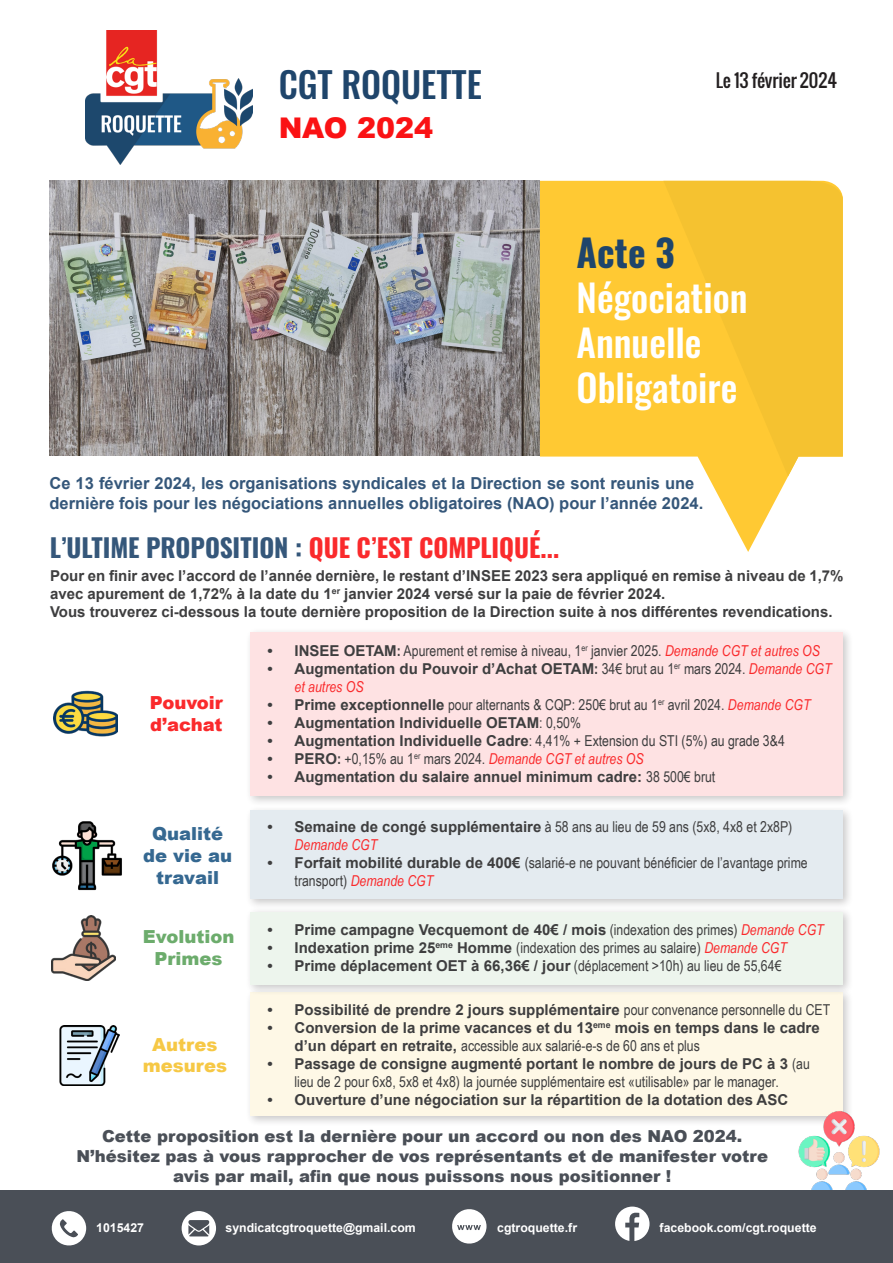
<style>
.page{position:relative;width:893px;height:1263px;background:#fff}
.page>*{position:absolute;margin:0;border:0;box-sizing:border-box;transform-origin:0 0}
.t1{font:500 37.5px/45px "Oswald";color:#fff}
.t2{font:500 35.55px "Oswald";color:#1f456b}
.t3{font:900 28.5px "Arial";color:#fa1214}
.t4{font:700 25.5px "Oswald";color:#35577a}
.t5{font:900 18px/21.6px "Arial";color:#356891;text-align:center}
.t6{font:18px "Oswald";color:#231f20}
.t7{font:900 18px/21.6px "Arial";color:#6cac6c;text-align:center}
.t8{font:900 18px/21.6px "Arial";color:#fa2a2c}
.t9{font:900 18px/21.6px "Arial";color:#f6c845;text-align:center}
.t10{font:900 16.5px/19.8px "Arial";color:#4a4f57;text-align:center}
.t11{font:700 16.5px/19.8px "Arial";color:#35577a}
.t12{font:700 15px/18px "Arial";color:#3e3e3f}
.t13{font:15px/18px "Arial Narrow";color:#3e3e3f}
.t14{font:italic 15px "Arial Narrow";color:#fa2a2c}
.t15{font:700 12.3px "Arial";color:#fff}
.s1{font-weight:700;color:#1f456b}
.s2{color:#fa2a2c}
.s3{font-family:"Arial";font-weight:700}
.s4{font-weight:700}
.s5{font-style:italic;color:#fa2a2c}
.s6{font-family:"Arial Narrow"}
.s7{font-family:"Arial Narrow";font-weight:400}
.s8{font-family:"Arial Narrow";font-weight:400;font-style:italic;color:#fa2a2c}
.s9{font-family:"Arial";font-weight:700;font-style:normal;color:#3e3e3f}
.s10{font-weight:700;font-style:normal;color:#3e3e3f}
.s11{font-style:normal;color:#3e3e3f}
</style>
<div class="page">
<div style="left:245px;top:987px;width:609px;height:140px;background:#231f20;opacity:.25"></div>
<div style="left:250px;top:993px;width:593px;height:123px;background:#fef8e6"></div>
<img style="left:797px;top:1109px;width:83px;height:81px">
<img style="left:85px;top:30px;width:167px;height:134px">
<img style="left:49px;top:181px;width:491px;height:274px">
<svg style="left:540px;top:181px;width:249px;height:371px;fill:#ffc933"></svg>
<svg style="left:663px;top:181px;width:180px;height:295px;background:#f8c638"></svg>
<div style="left:245px;top:627px;width:609px;height:180px;background:#231f20;opacity:.25"></div>
<div style="left:250px;top:632px;width:593px;height:164px;background:#fee2e3"></div>
<div style="left:0;top:1190px;width:893px;height:73px;background:#4a4f57"></div>
<svg style="left:51px;top:1211px;width:35px;height:35px"></svg>
<svg style="left:182px;top:1211px;width:34px;height:34px"></svg>
<svg style="left:615px;top:1206px;width:34px;height:35px"></svg>
<svg style="left:452px;top:1209px;width:34px;height:35px"></svg>
<div style="left:245px;top:805px;width:609px;height:105px;background:#231f20;opacity:.25"></div>
<div style="left:250px;top:810px;width:593px;height:89px;background:#e4ebf0"></div>
<div style="left:245px;top:906px;width:609px;height:89px;background:#231f20;opacity:.25"></div>
<div style="left:250px;top:912px;width:593px;height:72px;background:#edf5ed"></div>
<img style="left:53px;top:690px;width:65px;height:47px">
<img style="left:52px;top:916px;width:64px;height:64px">
<img style="left:52px;top:821px;width:70px;height:70px">
<img style="left:60px;top:1026px;width:60px;height:60px">
<p class="t2" style="left:279px;top:53px;width:205px">CGT ROQUETTE</p>
<p class="t3" style="left:279px;top:107px;width:156px">NAO 2024</p>
<p class="t6" style="left:716px;top:67px;width:122px">Le 13 février 2024</p>
<p class="t1" style="left:577px;top:226px;width:172px"><span class="s1">Acte 3<br></span>Négociation<br>Annuelle<br>Obligatoire</p>
<p class="t11" style="left:49px;top:474px;width:655px">Ce 13 février 2024, les organisations syndicales et la Direction se sont reunis une dernière fois pour les négociations annuelles obligatoires (NAO) pour l’année 2024.</p>
<p class="t4" style="left:50px;top:525px;width:511px">L’ULTIME PROPOSITION : <span class="s2">QUE C’EST COMPLIQUÉ...</span></p>
<p class="t12" style="left:50px;top:568px;width:795px">Pour en finir avec l’accord de l’année dernière, le restant d’INSEE 2023 sera appliqué en remise à niveau de 1,7% avec apurement de 1,72% à la date du 1<sup>er</sup> janvier 2024 versé sur la paie de février 2024.</p>
<p class="t12" style="left:50px;top:604px;width:784px">Vous trouverez ci-dessous la toute dernière proposition de la Direction suite à nos différentes revendications.</p>
<p class="t8" style="left:150px;top:691px;width:75px">Pouvoir d’achat</p>
<p class="t5" style="left:143px;top:822px;width:91px">Qualité de vie au travail</p>
<p class="t7" style="left:143px;top:926px;width:93px">Evolution<br>Primes</p>
<p class="t9" style="left:143px;top:1033px;width:86px">Autres mesures</p>
<p class="t13" style="left:268px;top:641px;width:554px"><span class="s3">• INSEE OETAM</span><span class="s4">:</span> Apurement et remise à niveau, 1<sup>er</sup> janvier 2025. <span class="s5">Demande CGT et autres OS</span></p>
<p class="t12" style="left:295px;top:660px;width:539px;text-indent:-27px">• Augmentation du Pouvoir d’Achat OETAM<span class="s6">:</span> <span class="s7">34€ brut au 1</span><sup>er</sup> <span class="s7">mars 2024.</span> <span class="s8">Demande CGT et autres OS</span></p>
<p class="t13" style="left:268px;top:695px;width:545px"><span class="s3">• Prime exceptionnelle</span> pour alternants &amp; CQP: 250€ brut au 1<sup>er</sup> avril 2024. <span class="s5">Demande CGT</span></p>
<p class="t12" style="left:268px;top:714px;width:315px">• Augmentation Individuelle OETAM<span class="s7">: 0,50%</span></p>
<p class="t13" style="left:268px;top:731px;width:519px"><span class="s3">• Augmentation Individuelle Cadre</span>: 4,41% + Extension du STI (5%) au grade 3&amp;4</p>
<p class="t14" style="left:268px;top:748px;width:378px"><span class="s9">• PERO</span><span class="s10">:</span> <span class="s11">+0,15% au 1</span><sup>er</sup> <span class="s11">mars 2024.</span> Demande CGT et autres OS</p>
<p class="t12" style="left:268px;top:768px;width:449px">• Augmentation du salaire annuel minimum cadre: <span class="s7">38 500€ brut</span></p>
<p class="t13" style="left:295px;top:817px;width:499px;text-indent:-27px"><span class="s3">• Semaine de congé supplémentaire</span> à 58 ans au lieu de 59 ans (5x8, 4x8 et 2x8P)<br><span class="s5">Demande CGT</span></p>
<p class="t13" style="left:295px;top:853px;width:515px;text-indent:-27px"><span class="s3">• Forfait mobilité durable de 400€</span> (salarié-e ne pouvant bénéficier de l’avantage prime transport) <span class="s5">Demande CGT</span></p>
<p class="t12" style="left:268px;top:921px;width:558px">• Prime campagne Vecquemont de 40€ / mois <span class="s7">(indexation des primes)</span> <span class="s8">Demande CGT</span></p>
<p class="t13" style="left:268px;top:938px;width:521px"><span class="s3">• Indexation prime 25</span><sup>eme</sup> <span class="s3">Homme</span> (indexation des primes au salaire) <span class="s5">Demande CGT</span></p>
<p class="t12" style="left:268px;top:957px;width:515px">• Prime déplacement OET à 66,36€ / jour <span class="s7">(déplacement &gt;10h) au lieu de 55,64€</span></p>
<p class="t12" style="left:268px;top:1001px;width:564px">• Possibilité de prendre 2 jours supplémentaire <span class="s7">pour convenance personnelle du CET</span></p>
<p class="t12" style="left:295px;top:1019px;width:527px;text-indent:-27px">• Conversion de la prime vacances et du 13<sup>eme</sup> mois en temps dans le cadre d’un départ en retraite, <span class="s7">accessible aux salarié-e-s de 60 ans et plus</span></p>
<p class="t13" style="left:268px;top:1054px;width:544px;text-align:center"><span class="s3">• Passage de consigne augmenté portant le nombre de jours de PC à 3</span> (au lieu de 2 pour 6x8, 5x8 et 4x8) la journée supplémentaire est «utilisable» par le manager.</p>
<p class="t12" style="left:268px;top:1091px;width:522px">• Ouverture d’une négociation sur la répartition de la dotation des ASC</p>
<p class="t10" style="left:102px;top:1125px;width:642px">Cette proposition est la dernière pour un accord ou non des NAO 2024.</p>
<p class="t10" style="left:76px;top:1145px;width:693px">N’hésitez pas à vous rapprocher de vos représentants et de manifester votre avis par mail, afin que nous puissons nous positionner !</p>
<p class="t15" style="left:96px;top:1220px;width:49px">1015427</p>
<p class="t15" style="left:226px;top:1220px;width:192px">syndicatcgtroquette@gmail.com</p>
<p class="t15" style="left:497px;top:1220px;width:81px">cgtroquette.fr</p>
<p class="t15" style="left:660px;top:1220px;width:159px">facebook.com/cgt.roquette</p>
</div>
